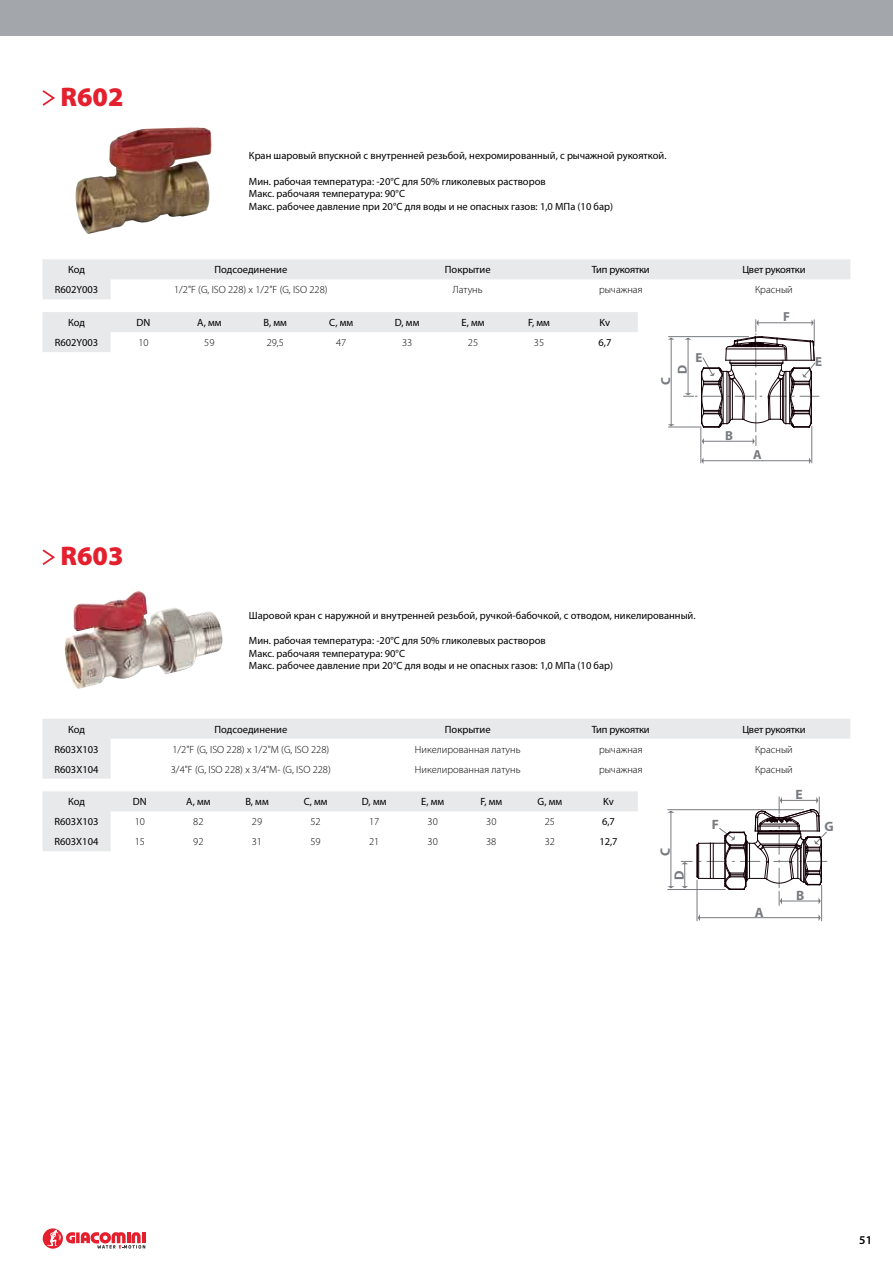
<style>
.page{position:relative;width:893px;height:1263px;background:#fff}
.page>*{position:absolute;margin:0;border:0;box-sizing:border-box;transform-origin:0 0}
.t1{font:900 27px "Myriad Pro";color:#e4202f}
.t2{font:700 13.5px "Myriad Pro";color:#777a7f}
.t3{font:700 13.05px "Myriad Pro";color:#777a7f}
.t4{font:600 12px "Myriad Pro";color:#000}
.t5{font:10.5px/12.6px "Myriad Pro";color:#000}
.t6{font:300 10.5px "Myriad Pro";color:#000}
.t7{font:10.5px "Myriad Pro";letter-spacing:-.02em;color:#000}
</style>
<div class="page">
<div style="left:0;top:0;width:893px;height:35px;background:#a3a6ab"></div>
<svg style="left:76px;top:1232px;width:4px;height:11px"></svg>
<svg style="left:81px;top:1232px;width:64px;height:16px"></svg>
<div style="left:43px;top:1228px;width:20px;height:21px;background:#e4202f;border-radius:50%"></div>
<svg style="left:47px;top:1229px;width:28px;height:17px"></svg>
<svg style="left:43px;top:312px;width:595px;height:40px"></svg>
<hr style="left:701px;top:426px;width:1px;height:37px;background:#777a7f">
<hr style="left:811px;top:426px;width:1px;height:37px;background:#777a7f">
<hr style="left:703px;top:460px;width:106px;height:1px;background:#777a7f">
<svg style="left:701px;top:457px;width:2px;height:7px"></svg>
<hr style="left:668px;top:427px;width:31px;height:1px;background:#777a7f">
<hr style="left:668px;top:336px;width:81px;height:1px;background:#777a7f">
<hr style="left:671px;top:339px;width:1px;height:86px;background:#777a7f">
<svg style="left:668px;top:337px;width:6px;height:3px"></svg>
<svg style="left:683px;top:319px;width:136px;height:126px"></svg>
<svg style="left:43px;top:259px;width:807px;height:40px"></svg>
<svg style="left:42px;top:90px;width:13px;height:16px"></svg>
<img style="left:75px;top:128px;width:137px;height:106px">
<svg style="left:43px;top:791px;width:595px;height:60px"></svg>
<hr style="left:697px;top:880px;width:1px;height:41px;background:#777a7f">
<hr style="left:821px;top:885px;width:1px;height:36px;background:#777a7f">
<hr style="left:699px;top:917px;width:120px;height:1px;background:#777a7f">
<svg style="left:818px;top:914px;width:3px;height:7px"></svg>
<hr style="left:668px;top:889px;width:57px;height:1px;background:#777a7f">
<hr style="left:668px;top:809px;width:135px;height:1px;background:#777a7f">
<hr style="left:671px;top:812px;width:1px;height:75px;background:#777a7f">
<svg style="left:681px;top:797px;width:146px;height:108px"></svg>
<svg style="left:43px;top:719px;width:807px;height:60px"></svg>
<svg style="left:42px;top:549px;width:13px;height:16px"></svg>
<img style="left:65px;top:591px;width:158px;height:98px">
<h1 class="t1" style="left:60px;top:81px;width:65px">R602</h1>
<p class="t5" style="left:249px;top:151px;width:419px">Кран шаровый впускной с внутренней резьбой, нехромированный, с рычажной рукояткой.</p>
<p class="t5" style="left:249px;top:176px;width:366px">Мин. рабочая температура: -20°C для 50% гликолевых растворов<br>Макс. рабочаяя температура: 90°C<br>Макс. рабочее давление при 20°C для воды и не опасных газов: 1,0 МПа (10 бар)</p>
<p class="t5" style="left:68px;top:264px;width:18px">Код</p>
<p class="t5" style="left:214px;top:264px;width:74px">Подсоединение</p>
<p class="t5" style="left:445px;top:264px;width:47px">Покрытие</p>
<p class="t7" style="left:592px;top:266px;width:59px">Тип рукоятки</p>
<p class="t7" style="left:742px;top:266px;width:65px">Цвет рукоятки</p>
<p class="t5" style="left:55px;top:284px;width:45px">R602Y003</p>
<p class="t6" style="left:174px;top:285px;width:155px">1/2"F (G, ISO 228) x 1/2"F (G, ISO 228)</p>
<p class="t6" style="left:453px;top:285px;width:31px">Латунь</p>
<p class="t6" style="left:599px;top:285px;width:45px">рычажная</p>
<p class="t6" style="left:755px;top:285px;width:39px">Красный</p>
<p class="t5" style="left:68px;top:317px;width:18px">Код</p>
<p class="t5" style="left:137px;top:317px;width:15px">DN</p>
<p class="t5" style="left:197px;top:317px;width:26px">A, мм</p>
<p class="t5" style="left:264px;top:317px;width:25px">B, мм</p>
<p class="t5" style="left:329px;top:317px;width:25px">C, мм</p>
<p class="t5" style="left:395px;top:317px;width:26px">D, мм</p>
<p class="t5" style="left:462px;top:317px;width:24px">E, мм</p>
<p class="t5" style="left:528px;top:317px;width:23px">F, мм</p>
<p class="t5" style="left:600px;top:317px;width:12px">Kv</p>
<p class="t5" style="left:55px;top:337px;width:45px">R602Y003</p>
<p class="t6" style="left:138px;top:337px;width:12px">10</p>
<p class="t6" style="left:204px;top:337px;width:12px">59</p>
<p class="t6" style="left:267px;top:337px;width:19px">29,5</p>
<p class="t6" style="left:336px;top:337px;width:12px">47</p>
<p class="t6" style="left:402px;top:337px;width:12px">33</p>
<p class="t6" style="left:468px;top:337px;width:12px">25</p>
<p class="t6" style="left:534px;top:337px;width:12px">35</p>
<p class="t5" style="left:598px;top:337px;width:14px">6,7</p>
<h1 class="t1" style="left:60px;top:540px;width:65px">R603</h1>
<p class="t3" style="left:783px;top:309px;width:8px">F</p>
<p class="t3" style="left:675px;top:374px;width:11px;rotate:-90deg">D</p>
<p class="t3" style="left:658px;top:385px;width:9px;rotate:-90deg">C</p>
<p class="t3" style="left:695px;top:350px;width:8px">E</p>
<p class="t3" style="left:815px;top:354px;width:8px">E</p>
<p class="t3" style="left:725px;top:427px;width:9px">B</p>
<p class="t3" style="left:753px;top:447px;width:10px">A</p>
<p class="t5" style="left:249px;top:610px;width:448px">Шаровой кран с наружной и внутренней резьбой, ручкой-бабочкой, с отводом, никелированный.</p>
<p class="t5" style="left:249px;top:635px;width:366px">Мин. рабочая температура: -20°C для 50% гликолевых растворов<br>Макс. рабочаяя температура: 90°C<br>Макс. рабочее давление при 20°C для воды и не опасных газов: 1,0 МПа (10 бар)</p>
<p class="t5" style="left:68px;top:724px;width:18px">Код</p>
<p class="t5" style="left:214px;top:724px;width:74px">Подсоединение</p>
<p class="t5" style="left:445px;top:724px;width:47px">Покрытие</p>
<p class="t7" style="left:592px;top:725px;width:59px">Тип рукоятки</p>
<p class="t7" style="left:742px;top:725px;width:65px">Цвет рукоятки</p>
<p class="t5" style="left:55px;top:744px;width:45px">R603X103</p>
<p class="t6" style="left:172px;top:744px;width:158px">1/2"F (G, ISO 228) x 1/2"M (G, ISO 228)</p>
<p class="t6" style="left:415px;top:744px;width:107px">Никелированная латунь</p>
<p class="t6" style="left:599px;top:744px;width:45px">рычажная</p>
<p class="t6" style="left:755px;top:744px;width:39px">Красный</p>
<p class="t5" style="left:55px;top:764px;width:45px">R603X104</p>
<p class="t6" style="left:171px;top:764px;width:162px">3/4"F (G, ISO 228) x 3/4"M- (G, ISO 228)</p>
<p class="t6" style="left:415px;top:764px;width:107px">Никелированная латунь</p>
<p class="t6" style="left:599px;top:764px;width:45px">рычажная</p>
<p class="t6" style="left:755px;top:764px;width:39px">Красный</p>
<p class="t5" style="left:68px;top:796px;width:18px">Код</p>
<p class="t5" style="left:133px;top:796px;width:15px">DN</p>
<p class="t5" style="left:186px;top:796px;width:26px">A, мм</p>
<p class="t5" style="left:245px;top:796px;width:25px">B, мм</p>
<p class="t5" style="left:304px;top:796px;width:25px">C, мм</p>
<p class="t5" style="left:362px;top:796px;width:26px">D, мм</p>
<p class="t5" style="left:421px;top:796px;width:24px">E, мм</p>
<p class="t5" style="left:480px;top:796px;width:23px">F, мм</p>
<p class="t5" style="left:538px;top:796px;width:26px">G, мм</p>
<p class="t5" style="left:603px;top:796px;width:12px">Kv</p>
<p class="t5" style="left:55px;top:816px;width:45px">R603X103</p>
<p class="t6" style="left:135px;top:817px;width:12px">10</p>
<p class="t6" style="left:193px;top:817px;width:12px">82</p>
<p class="t6" style="left:252px;top:817px;width:12px">29</p>
<p class="t6" style="left:310px;top:817px;width:12px">52</p>
<p class="t6" style="left:369px;top:817px;width:12px">17</p>
<p class="t6" style="left:428px;top:817px;width:12px">30</p>
<p class="t6" style="left:486px;top:817px;width:12px">30</p>
<p class="t6" style="left:545px;top:817px;width:12px">25</p>
<p class="t5" style="left:602px;top:816px;width:14px">6,7</p>
<p class="t5" style="left:55px;top:836px;width:45px">R603X104</p>
<p class="t6" style="left:135px;top:837px;width:12px">15</p>
<p class="t6" style="left:193px;top:837px;width:12px">92</p>
<p class="t6" style="left:252px;top:837px;width:12px">31</p>
<p class="t6" style="left:310px;top:837px;width:12px">59</p>
<p class="t6" style="left:369px;top:837px;width:12px">21</p>
<p class="t6" style="left:428px;top:837px;width:12px">30</p>
<p class="t6" style="left:486px;top:837px;width:12px">38</p>
<p class="t6" style="left:545px;top:837px;width:12px">32</p>
<p class="t5" style="left:599px;top:836px;width:20px">12,7</p>
<p class="t2" style="left:657px;top:856px;width:10px;rotate:-90deg">C</p>
<p class="t2" style="left:671px;top:880px;width:11px;rotate:-90deg">D</p>
<p class="t2" style="left:795px;top:786px;width:9px">E</p>
<p class="t2" style="left:712px;top:816px;width:9px">F</p>
<p class="t2" style="left:824px;top:819px;width:11px">G</p>
<p class="t2" style="left:755px;top:904px;width:10px">A</p>
<p class="t2" style="left:796px;top:887px;width:10px">B</p>
<p class="t4" style="left:859px;top:1234px;width:14px">51</p>
</div>
